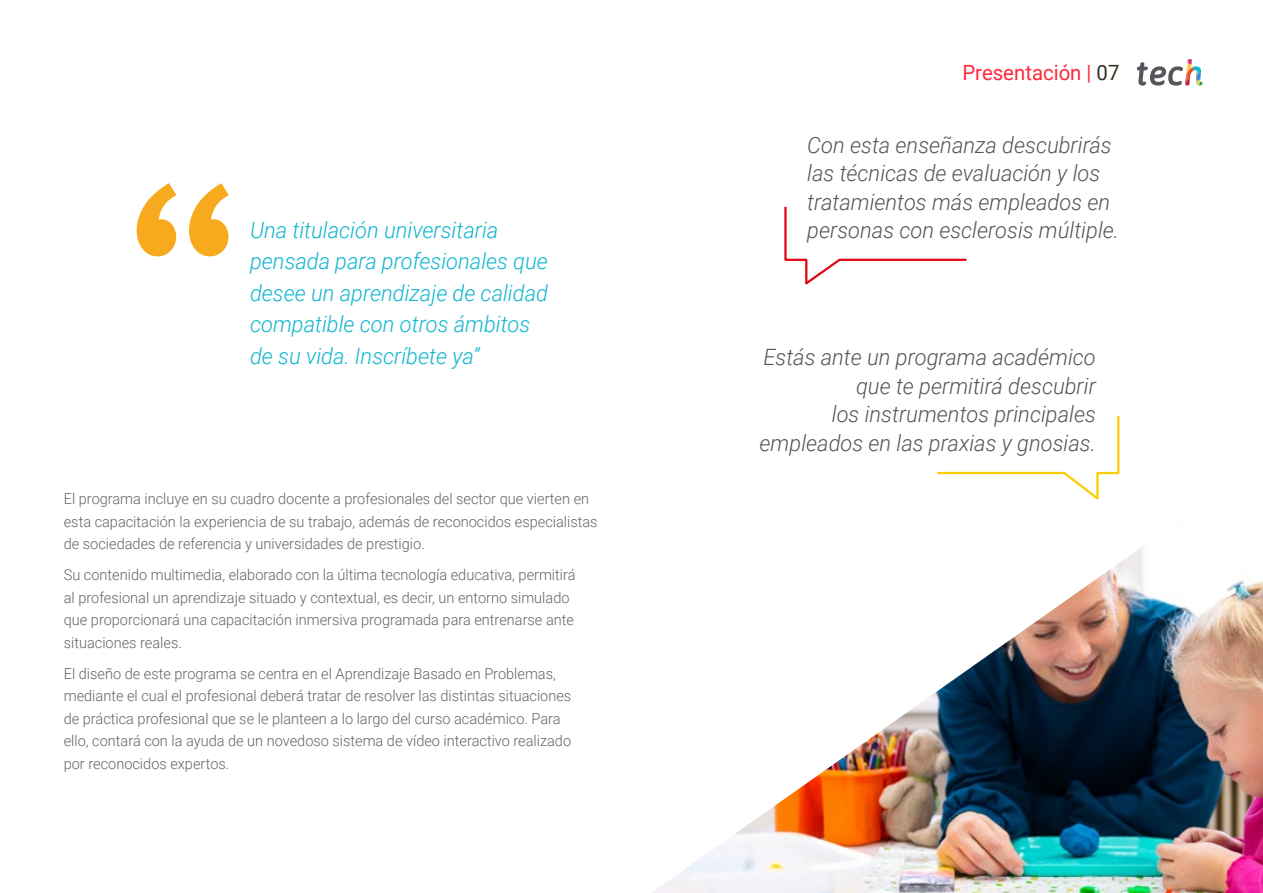
<style>
.page{position:relative;width:1263px;height:893px;background:#fff}
.page>*{position:absolute;margin:0;border:0;box-sizing:border-box;transform-origin:0 0}
.t1{font:italic 300 22.5px/28.5px "Roboto";color:#52555b;text-align:right}
.t2{font:italic 300 22.5px/31.5px "Roboto";color:#0fb6cf}
.t3{font:21px "Roboto";color:#ff293a}
.t4{font:300 15px/22.5px "Roboto";color:#61646a}
.s1{color:#312e20}
</style>
<div class="page">
<svg style="left:1117px;top:415px;width:3px;height:46px"></svg>
<svg style="left:784px;top:206px;width:183px;height:79px"></svg>
<svg style="left:137px;top:183px;width:92px;height:73px"></svg>
<img style="left:652px;top:461px;width:611px;height:432px">
<svg style="left:1137px;top:59px;width:65px;height:27px"></svg>
<h2 class="t3" style="left:962px;top:57px;width:159px">Presentación | <span class="s1">07</span></h2>
<h1 class="t1" style="left:807px;top:129px;width:306px;text-align:left">Con esta enseñanza descubrirás las técnicas de evaluación y los tratamientos más empleados en</h1>
<h1 class="t2" style="left:250px;top:213px;width:250px">Una titulación universitaria</h1>
<h1 class="t1" style="left:807px;top:215px;width:313px">personas con esclerosis múltiple.</h1>
<h1 class="t2" style="left:250px;top:245px;width:299px">pensada para profesionales que desee un aprendizaje de calidad compatible con otros ámbitos de su vida. Inscríbete ya”</h1>
<h1 class="t1" style="left:760px;top:342px;width:338px">Estás ante un programa académico que te permitirá descubrir<br>los instrumentos principales empleados en las praxias y gnosias.</h1>
<p class="t4" style="left:64px;top:487px;width:535px">El programa incluye en su cuadro docente a profesionales del sector que vierten en esta capacitación la experiencia de su trabajo, además de reconocidos especialistas de sociedades de referencia y universidades de prestigio.</p>
<p class="t4" style="left:64px;top:563px;width:513px">Su contenido multimedia, elaborado con la última tecnología educativa, permitirá al profesional un aprendizaje situado y contextual, es decir, un entorno simulado que proporcionará una capacitación inmersiva programada para entrenarse ante situaciones reales.</p>
<p class="t4" style="left:64px;top:662px;width:509px">El diseño de este programa se centra en el Aprendizaje Basado en Problemas, mediante el cual el profesional deberá tratar de resolver las distintas situaciones de práctica profesional que se le planteen a lo largo del curso académico. Para ello, contará con la ayuda de un novedoso sistema de vídeo interactivo realizado por reconocidos expertos.</p>
</div>
